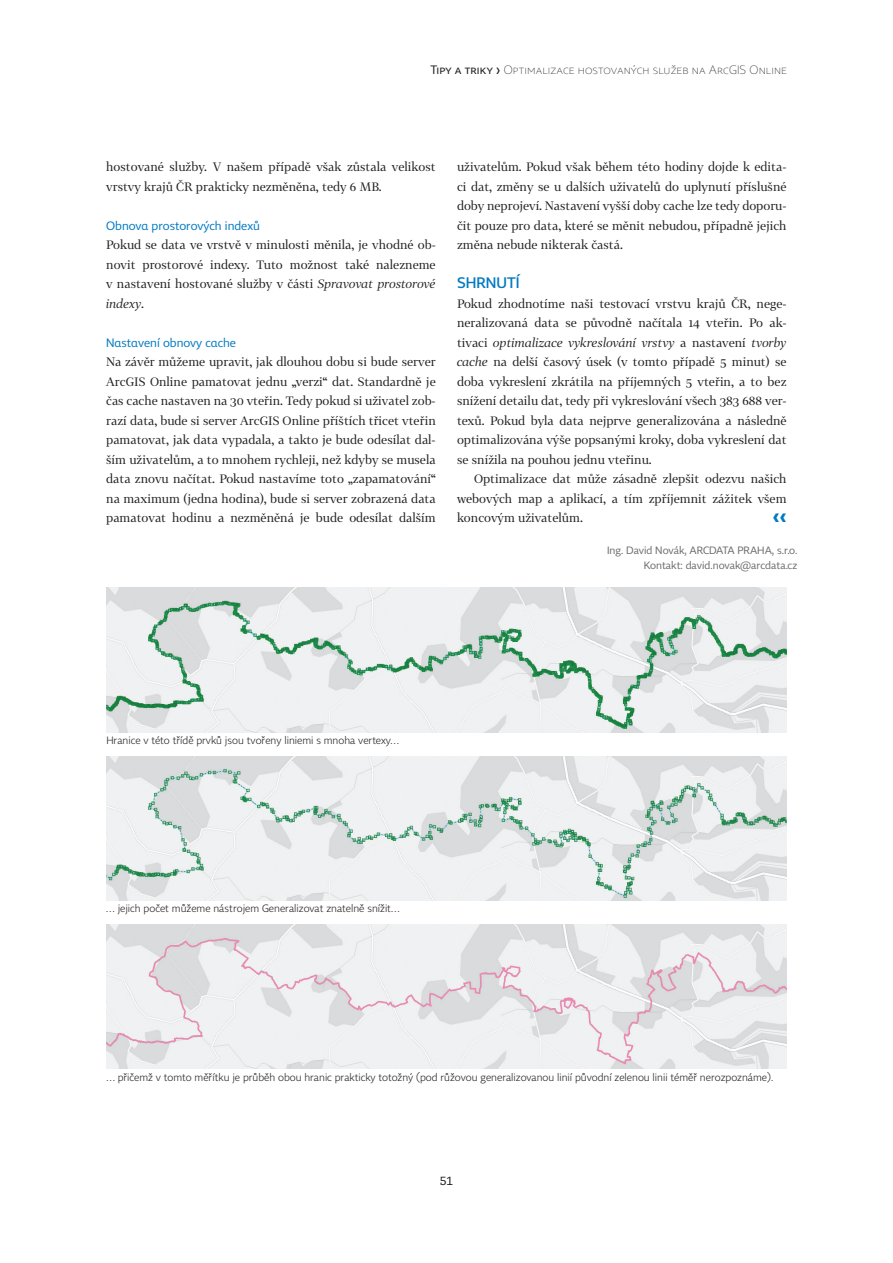
<style>
.page{position:relative;width:893px;height:1263px;background:#fff}
.page>*{position:absolute;margin:0;border:0;box-sizing:border-box;transform-origin:0 0}
.t1{font:500 15px "Tabac Sans";color:#007ac2}
.t2{font:12px/19.5px "Tabac G2";color:#231f20;text-align:justify}
.t3{font:100 12px "Tabac Sans";letter-spacing:.01em;color:#231f20}
.t4{font:12px "Tabac Sans";color:#007ac2}
.t5{font:12px "Tabac Slab";color:#231f20}
.t6{font:300 12px "Tabac Sans";color:#007ac2}
.t7{font:300 10.5px "Tabac Sans";color:#231f20}
.t8{font:10.5px/15px "Tabac Sans";color:#6c6d70;text-align:right}
.s1{font-weight:400}
.s2{font-size:9px}
.s3{font-style:italic}
</style>
<div class="page">
<img style="left:106px;top:588px;width:681px;height:144px">
<img style="left:106px;top:756px;width:681px;height:144px">
<img style="left:106px;top:924px;width:681px;height:144px">
<p class="t3" style="left:430px;top:62px;width:358px"><span class="s1">Tipy a triky</span> <span class="s2">❯</span> Optimalizace hostovaných služeb na ArcGIS Online</p>
<p class="t2" style="left:106px;top:157px;width:331px">hostované služby. V našem případě však zůstala velikost vrstvy krajů ČR prakticky nezměněna, tedy 6 MB.</p>
<p class="t4" style="left:106px;top:218px;width:155px">Obnova prostorových indexů</p>
<p class="t2" style="left:106px;top:235px;width:331px">Pokud se data ve vrstvě v minulosti měnila, je vhodné ob‑ novit prostorové indexy. Tuto možnost také nalezneme v nastavení hostované služby v části <span class="s3">Spravovat prostorové indexy</span>.</p>
<p class="t4" style="left:106px;top:335px;width:131px">Nastavení obnovy cache</p>
<p class="t2" style="left:106px;top:352px;width:331px">Na závěr můžeme upravit, jak dlouhou dobu si bude server ArcGIS Online pamatovat jednu „verzi“ dat. Standardně je čas cache nastaven na 30 vteřin. Tedy pokud si uživatel zob‑ razí data, bude si server ArcGIS Online příštích třicet vteřin pamatovat, jak data vypadala, a takto je bude odesílat dal‑ ším uživatelům, a to mnohem rychleji, než kdyby se musela data znovu načítat. Pokud nastavíme toto „zapamatování“ na maximum (jedna hodina), bude si server zobrazená data pamatovat hodinu a nezměněná je bude odesílat dalším</p>
<p class="t2" style="left:457px;top:157px;width:331px">uživatelům. Pokud však během této hodiny dojde k edita‑ ci dat, změny se u dalších uživatelů do uplynutí příslušné doby neprojeví. Nastavení vyšší doby cache lze tedy doporu‑ čit pouze pro data, které se měnit nebudou, případně jejich změna nebude nikterak častá.</p>
<p class="t1" style="left:457px;top:274px;width:64px">SHRNUTÍ</p>
<p class="t2" style="left:457px;top:294px;width:331px">Pokud zhodnotíme naši testovací vrstvu krajů ČR, nege‑ neralizovaná data se původně načítala 14 vteřin. Po ak‑ tivaci <span class="s3">optimalizace vykreslování vrstvy</span> a nastavení <span class="s3">tvorby cache</span> na delší časový úsek (v tomto případě 5 minut) se doba vykreslení zkrátila na příjemných 5 vteřin, a to bez snížení detailu dat, tedy při vykreslování všech 383 688 ver‑ texů. Pokud byla data nejprve generalizována a následně optimalizována výše popsanými kroky, doba vykreslení dat se snížila na pouhou jednu vteřinu.</p>
<p class="t2" style="left:457px;top:469px;width:331px;text-indent:17px">Optimalizace dat může zásadně zlepšit odezvu našich webových map a aplikací, a tím zpříjemnit zážitek všem koncovým uživatelům.</p>
<p class="t6" style="left:773px;top:511px;width:15px">❰❰</p>
<p class="t8" style="left:607px;top:543px;width:192px">Ing. David Novák, ARCDATA PRAHA, s.r.o.<br>Kontakt: david.novak@arcdata.cz</p>
<p class="t7" style="left:106px;top:734px;width:294px">Hranice v této třídě prvků jsou tvořeny liniemi s mnoha vertexy…</p>
<p class="t7" style="left:106px;top:902px;width:295px">… jejich počet můžeme nástrojem Generalizovat znatelně snížit…</p>
<p class="t7" style="left:106px;top:1071px;width:668px">… přičemž v tomto měřítku je průběh obou hranic prakticky totožný (pod růžovou generalizovanou linií původní zelenou linii téměř nerozpoznáme).</p>
<p class="t5" style="left:440px;top:1174px;width:14px">51</p>
</div>
